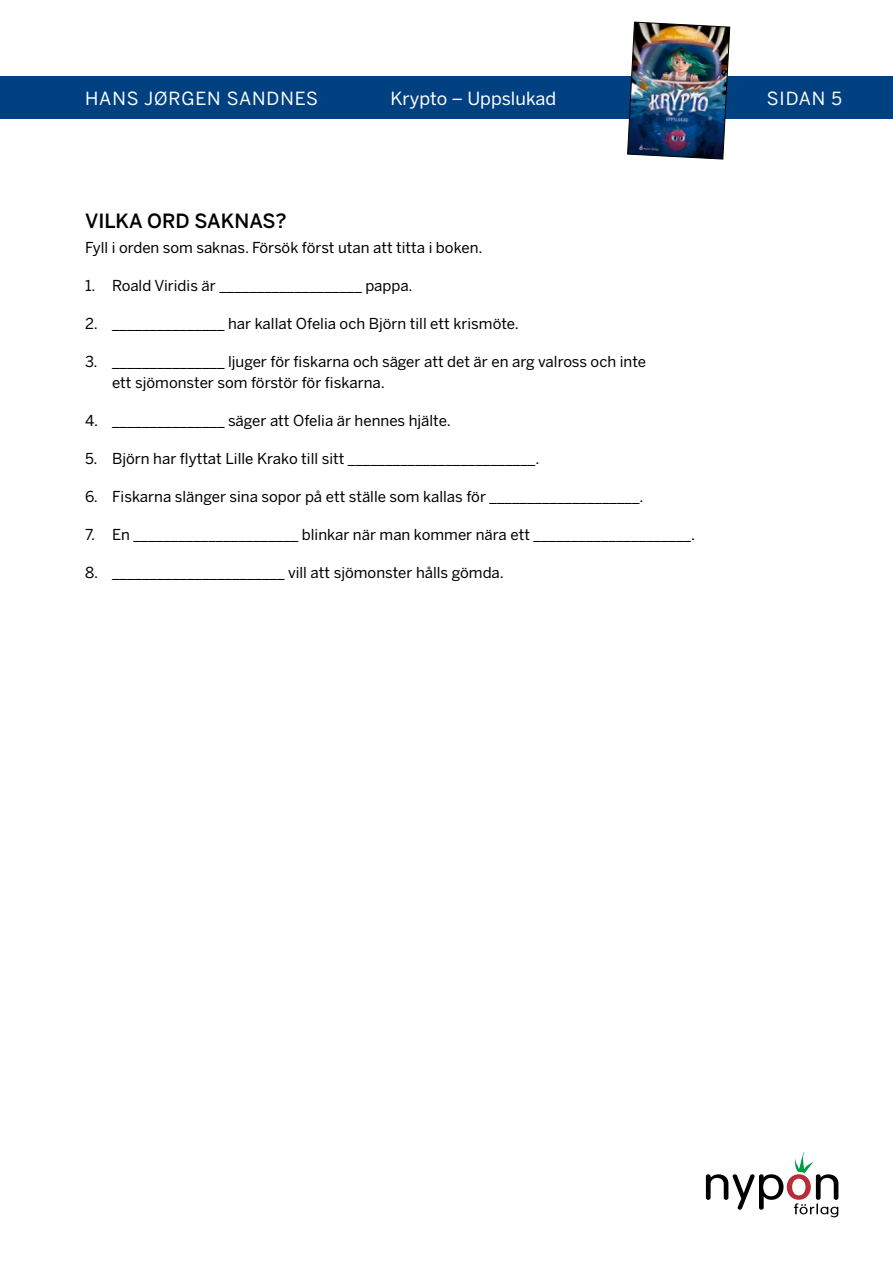
<style>
.page{position:relative;width:893px;height:1263px;background:#fff}
.page>*{position:absolute;margin:0;border:0;box-sizing:border-box;transform-origin:0 0}
.t1{font:500 19.5px "Benton Sans";color:#000}
.t2{font:18px "Benton Sans";letter-spacing:.05em;color:#fff}
.t3{font:18px "Benton Sans";color:#fff}
.t4{font:18px "Benton Sans";letter-spacing:.03em;color:#fff}
.t5{font:15px/21px "Benton Sans";color:#000}
</style>
<div class="page">
<svg style="left:706px;top:1152px;width:132px;height:65px"></svg>
<div style="left:0;top:77px;width:893px;height:42px;background:#014181"></div>
<img style="left:627px;top:21px;width:103px;height:139px">
<p class="t2" style="left:85px;top:87px;width:235px">HANS JØRGEN SANDNES</p>
<p class="t3" style="left:390px;top:87px;width:167px">Krypto – Uppslukad</p>
<p class="t4" style="left:767px;top:87px;width:77px">SIDAN 5</p>
<h1 class="t1" style="left:85px;top:209px;width:203px">VILKA ORD SAKNAS?</h1>
<p class="t5" style="left:85px;top:237px;width:399px">Fyll i orden som saknas. Försök först utan att titta i boken.</p>
<p class="t5" style="left:85px;top:275px;width:329px">1. Roald Viridis är ___________________ pappa.</p>
<p class="t5" style="left:85px;top:313px;width:435px">2. _______________ har kallat Ofelia och Björn till ett krismöte.</p>
<p class="t5" style="left:112px;top:351px;width:536px;text-indent:-27px">3. _______________ ljuger för fiskarna och säger att det är en arg valross och inte ett sjömonster som förstör för fiskarna.</p>
<p class="t5" style="left:85px;top:410px;width:367px">4. _______________ säger att Ofelia är hennes hjälte.</p>
<p class="t5" style="left:85px;top:448px;width:456px">5. Björn har flyttat Lille Krako till sitt _________________________.</p>
<p class="t5" style="left:85px;top:486px;width:560px">6. Fiskarna slänger sina sopor på ett ställe som kallas för ____________________.</p>
<p class="t5" style="left:85px;top:524px;width:612px">7. En ______________________ blinkar när man kommer nära ett _____________________.</p>
<p class="t5" style="left:85px;top:562px;width:420px">8. _______________________ vill att sjömonster hålls gömda.</p>
</div>
